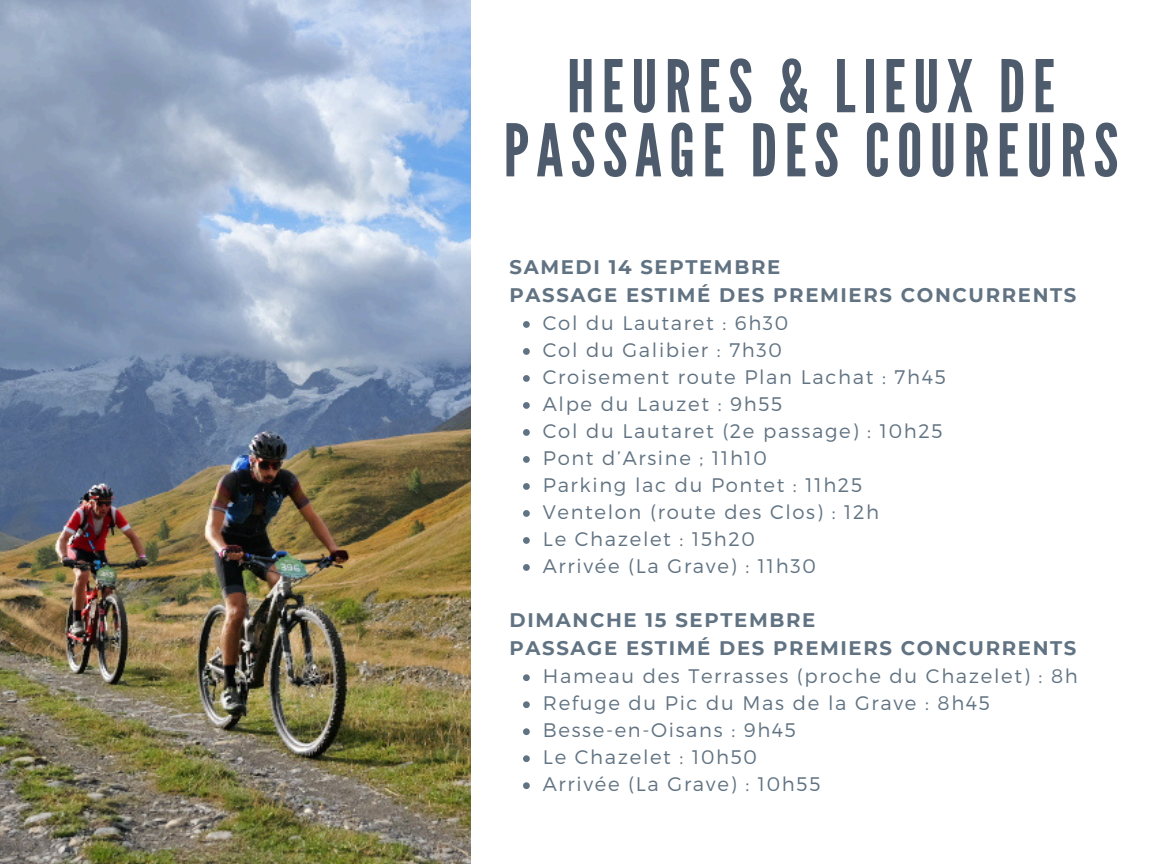
<style>
.page{position:relative;width:1152px;height:864px;background:#fff}
.page>*{position:absolute;margin:0;border:0;box-sizing:border-box;transform-origin:0 0}
.t1{font:72.45px/64.2px "League Gothic";letter-spacing:.1em;color:#4d5b6c;text-align:center}
.t2{font:300 19.65px/28.2px "Montserrat";letter-spacing:.085em;color:#617382;text-align:right}
.t3{font:700 19.65px/28.2px "Montserrat";letter-spacing:.085em;color:#617382}
.s1{font-weight:700}
</style>
<div class="page">
<img style="left:0;top:0;width:471px;height:864px">
<svg style="left:523px;top:321px;width:7px;height:7px"></svg>
<svg style="left:523px;top:348px;width:7px;height:7px"></svg>
<svg style="left:523px;top:375px;width:7px;height:7px"></svg>
<svg style="left:523px;top:402px;width:7px;height:7px"></svg>
<svg style="left:523px;top:429px;width:7px;height:7px"></svg>
<svg style="left:523px;top:456px;width:7px;height:7px"></svg>
<svg style="left:523px;top:483px;width:7px;height:7px"></svg>
<svg style="left:523px;top:510px;width:7px;height:7px"></svg>
<svg style="left:523px;top:537px;width:7px;height:7px"></svg>
<svg style="left:523px;top:564px;width:7px;height:7px"></svg>
<svg style="left:523px;top:674px;width:7px;height:7px"></svg>
<svg style="left:523px;top:701px;width:7px;height:7px"></svg>
<svg style="left:523px;top:728px;width:7px;height:7px"></svg>
<svg style="left:523px;top:755px;width:7px;height:7px"></svg>
<svg style="left:523px;top:782px;width:7px;height:7px"></svg>
<h1 class="t1" style="left:504px;top:56px;width:616px">HEURES &amp; LIEUX DE<br>PASSAGE DES COUREURS</h1>
<h2 class="t3" style="left:510px;top:253px;width:568px">SAMEDI 14 SEPTEMBRE<br>PASSAGE ESTIMÉ DES PREMIERS CONCURRENTS</h2>
<p class="t2" style="left:543px;top:308px;width:247px">Col du Lautaret : 6h30</p>
<p class="t2" style="left:543px;top:335px;width:241px">Col du Galibier : 7h30</p>
<p class="t2" style="left:543px;top:362px;width:404px">Croisement route Plan Lachat : 7h45</p>
<p class="t2" style="left:543px;top:389px;width:241px">Alpe du Lauzet : 9h55</p>
<p class="t2" style="left:543px;top:416px;width:401px">Col du Lautaret (2e passage) : 10h25</p>
<p class="t2" style="left:543px;top:443px;width:226px">Pont d’Arsine ; 11h10</p>
<p class="t2" style="left:543px;top:470px;width:321px">Parking lac du Pontet : 11h25</p>
<p class="t2" style="left:543px;top:497px;width:338px">Ventelon (route des Clos) : 12h</p>
<p class="t2" style="left:543px;top:524px;width:214px">Le Chazelet : 15h20</p>
<p class="t2" style="left:543px;top:551px;width:274px">Arrivée (La Grave) : 11h30</p>
<p class="t3" style="left:510px;top:606px;width:307px">DIMANCHE 15 SEPTEMBRE</p>
<h2 class="t2" style="left:510px;top:633px;width:570px"><span class="s1">PASSAGE ESTIMÉ DES PREMIERS CONCURRENTS<br></span>Hameau des Terrasses (proche du Chazelet) : 8h</h2>
<p class="t2" style="left:543px;top:688px;width:449px">Refuge du Pic du Mas de la Grave : 8h45</p>
<p class="t2" style="left:543px;top:715px;width:255px">Besse-en-Oisans : 9h45</p>
<p class="t2" style="left:543px;top:742px;width:216px">Le Chazelet : 10h50</p>
<p class="t2" style="left:543px;top:769px;width:279px">Arrivée (La Grave) : 10h55</p>
</div>
